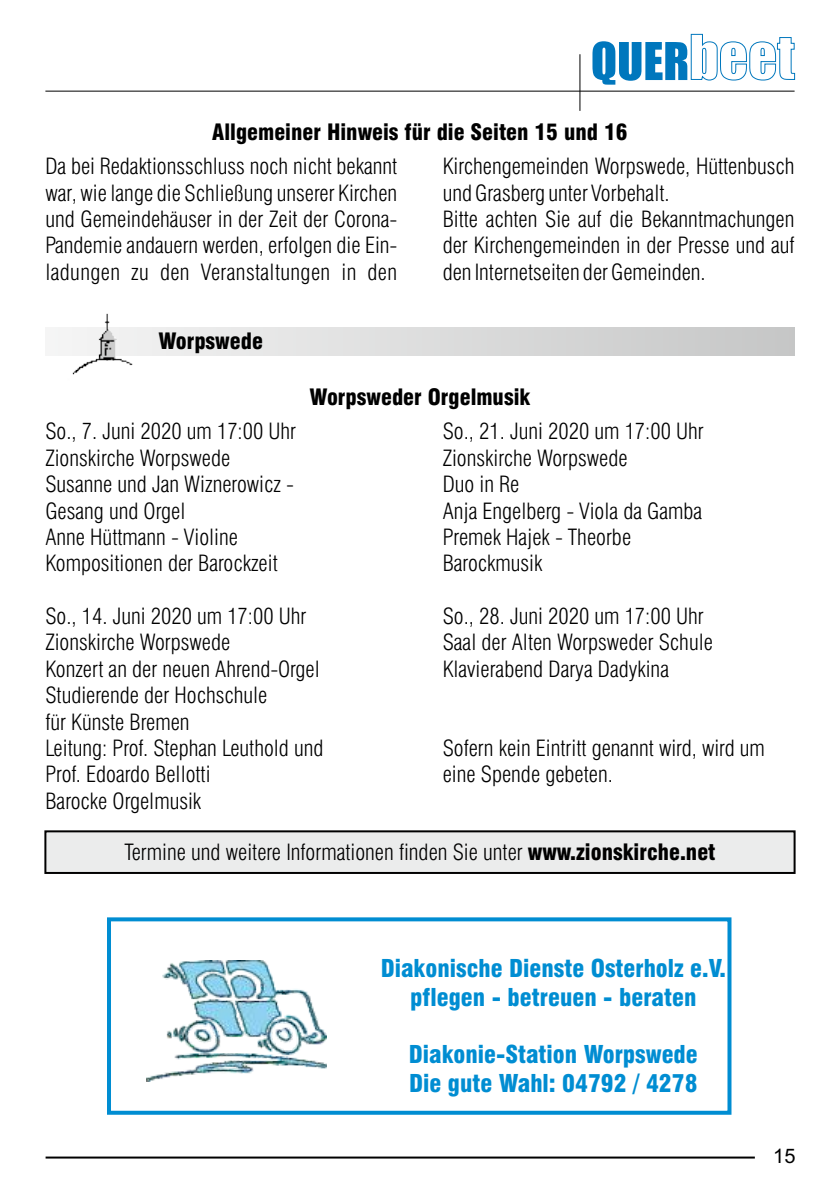
<style>
.page{position:relative;width:840px;height:1191px;background:#fff}
.page>*{position:absolute;margin:0;border:0;box-sizing:border-box;transform-origin:0 0}
.t1{font:900 condensed 24px/28.8px "Swiss 721 BT";color:#008dd2;text-align:center}
.t2{font:300 condensed 22px/26.4px "Swiss 721 BT";color:#000}
.t3{font:900 condensed 22px "Swiss 721 BT";color:#000}
.t4{font:20px "Arial";color:#000}
.s1{font-weight:900}
</style>
<div class="page">
<div style="left:107px;top:917px;width:624px;height:197px;border:4px solid #008dd2"></div>
<img style="left:146px;top:960px;width:180px;height:121px">
<div style="left:45px;top:831px;width:749px;height:42px;background:#ebecec"></div>
<div style="left:44px;top:830px;width:751px;height:44px;border:2px solid #000"></div>
<svg style="left:55px;top:327px;width:739px;height:29px;background:#dadbdb"></svg>
<img style="left:62px;top:313px;width:74px;height:62px">
<hr style="left:46px;top:1156px;width:708px;height:2px;background:#000">
<hr style="left:45px;top:91px;width:749px;height:1px;background:#000">
<hr style="left:579px;top:54px;width:1px;height:57px;background:#000">
<svg style="left:592px;top:34px;width:203px;height:51px"></svg>
<p class="t3" style="left:212px;top:124px;width:416px">Allgemeiner Hinweis für die Seiten 15 und 16</p>
<p class="t2" style="left:45px;top:155px;width:353px;text-align:justify">Da bei Redaktionsschluss noch nicht bekannt war, wie lange die Schließung unserer Kirchen und Gemeindehäuser in der Zeit der Corona-Pandemie andauern werden, erfolgen die Ein&shy;ladungen zu den Veranstaltungen in den</p>
<p class="t2" style="left:442px;top:155px;width:353px">Kirchengemeinden Worpswede, Hüttenbusch und Grasberg unter Vorbehalt.<br>Bitte achten Sie auf die Bekanntmachungen der Kirchengemeinden in der Presse und auf den Internetseiten der Gemeinden.</p>
<p class="t3" style="left:158px;top:332px;width:106px">Worpswede</p>
<p class="t3" style="left:309px;top:388px;width:222px">Worpsweder Orgelmusik</p>
<p class="t2" style="left:45px;top:420px;width:252px">So., 7. Juni 2020 um 17:00 Uhr<br>Zionskirche Worpswede<br>Susanne und Jan Wiznerowicz -<br>Gesang und Orgel<br>Anne Hüttmann - Violine<br>Kompositionen der Barockzeit</p>
<p class="t2" style="left:45px;top:605px;width:279px">So., 14. Juni 2020 um 17:00 Uhr<br>Zionskirche Worpswede<br>Konzert an der neuen Ahrend-Orgel<br>Studierende der Hochschule<br>für Künste Bremen<br>Leitung: Prof. Stephan Leuthold und<br>Prof. Edoardo Bellotti<br>Barocke Orgelmusik</p>
<p class="t2" style="left:442px;top:420px;width:262px">So., 21. Juni 2020 um 17:00 Uhr<br>Zionskirche Worpswede<br>Duo in Re<br>Anja Engelberg - Viola da Gamba<br>Premek Hajek - Theorbe<br>Barockmusik</p>
<p class="t2" style="left:442px;top:605px;width:271px">So., 28. Juni 2020 um 17:00 Uhr<br>Saal der Alten Worpsweder Schule<br>Klavierabend Darya Dadykina</p>
<p class="t2" style="left:442px;top:737px;width:323px">Sofern kein Eintritt genannt wird, wird um eine Spende gebeten.</p>
<p class="t2" style="left:124px;top:841px;width:592px">Termine und weitere Informationen finden Sie unter <span class="s1">www.zionskirche.net</span></p>
<p class="t1" style="left:380px;top:956px;width:346px">Diakonische Dienste Osterholz e.V. pflegen - betreuen - beraten</p>
<p class="t1" style="left:408px;top:1042px;width:290px;text-align:left">Diakonie-Station Worpswede<br>Die gute Wahl: 04792 / 4278</p>
<p class="t4" style="left:772px;top:1148px;width:24px">15</p>
</div>
